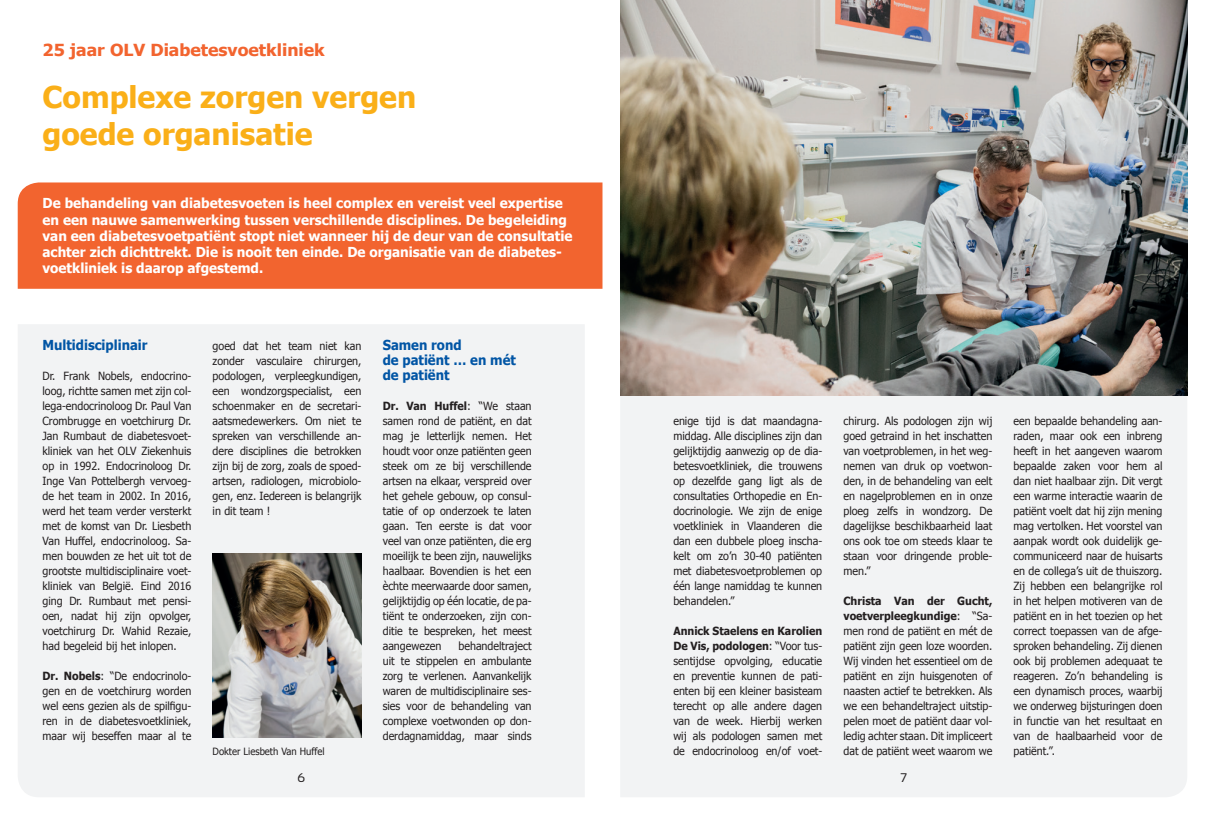
<style>
.page{position:relative;width:1205px;height:815px;background:#fff}
.page>*{position:absolute;margin:0;border:0;box-sizing:border-box;transform-origin:0 0}
.t1{font:700 30px/37.5px "Tahoma";color:#faaf18}
.t2{font:700 16.62px "Tahoma";color:#f2642f;scale:1.05 1}
.t3{font:700 13.75px/16.2px "Tahoma";color:#fff}
.t4{font:700 13.75px/15px "Tahoma";color:#0155a5;scale:.95 1}
.t5{font:12.5px "Sansation";color:#231f20}
.t6{font:11.25px/15px "Tahoma";color:#231f20;text-align:justify;scale:.95 1}
.t7{font:10px "Tahoma";color:#231f20;scale:.95 1}
.s1{font-weight:700}
</style>
<div class="page">
<div style="left:620px;top:395px;width:567px;height:402px;background:#f2f3f4"></div>
<div style="left:18px;top:324px;width:567px;height:473px;background:#f2f3f4"></div>
<div style="left:18px;top:182px;width:584px;height:107px;background:#f2642f"></div>
<img style="left:213px;top:553px;width:148px;height:184px">
<img style="left:620px;top:0;width:567px;height:395px">
<h2 class="t2" style="left:43px;top:38px;width:270px">25 jaar OLV Diabetesvoetkliniek</h2>
<h1 class="t1" style="left:43px;top:76px;width:375px">Complexe zorgen vergen goede organisatie</h1>
<p class="t3" style="left:43px;top:194px;width:531px">De behandeling van diabetesvoeten is heel complex en vereist veel expertise en een nauwe samenwerking tussen verschillende disciplines. De begeleiding van een diabetesvoetpatiënt stopt niet wanneer hij de deur van de consultatie achter zich dichttrekt. Die is nooit ten einde. De organisatie van de diabetes&shy;voetkliniek is daarop afgestemd.</p>
<p class="t4" style="left:43px;top:337px;width:112px">Multidisciplinair</p>
<p class="t6" style="left:43px;top:368px;width:158px">Dr. Frank Nobels, endocrino&shy;loog, richtte samen met zijn col&shy;lega-endocrinoloog Dr. Paul Van Crombrugge en voetchirurg Dr.<br>Jan Rumbaut de diabetesvoet&shy;kliniek van het OLV Ziekenhuis op in 1992. Endocrinoloog Dr.<br>Inge Van Pottelbergh vervoeg&shy;de het team in 2002. In 2016, werd het team verder versterkt met de komst van Dr. Liesbeth Van Huffel, endocrinoloog. Sa&shy;men bouwden ze het uit tot de grootste multidisciplinaire voet&shy;kliniek van België. Eind 2016 ging Dr. Rumbaut met pensi&shy;oen, nadat hij zijn opvolger, voetchirurg Dr. Wahid Rezaie, had begeleid bij het inlopen.</p>
<p class="t6" style="left:43px;top:668px;width:158px"><span class="s1">Dr. Nobels</span>: “De endocrinolo&shy;gen en de voetchirurg worden wel eens gezien als de spilfigu&shy;ren in de diabetesvoetkliniek, maar wij beseffen maar al te</p>
<p class="t6" style="left:213px;top:338px;width:158px">goed dat het team niet kan zonder vasculaire chirurgen, podologen, verpleegkundigen, een wondzorgspecialist, een schoenmaker en de secretari&shy;aatsmedewerkers. Om niet te spreken van verschillende an&shy;dere disciplines die betrokken zijn bij de zorg, zoals de spoed&shy;artsen, radiologen, microbiolo&shy;gen, enz. Iedereen is belangrijk in dit team !</p>
<p class="t4" style="left:383px;top:337px;width:142px">Samen rond<br>de patiënt … en mét de patiënt</p>
<p class="t6" style="left:383px;top:398px;width:158px"><span class="s1">Dr. Van Huffel</span>: “We staan samen rond de patiënt, en dat mag je letterlijk nemen. Het houdt voor onze patiënten geen steek om ze bij verschillende artsen na elkaar, verspreid over het gehele gebouw, op consul&shy;tatie of op onderzoek te laten gaan. Ten eerste is dat voor veel van onze patiënten, die erg moeilijk te been zijn, nauwelijks haalbaar. Bovendien is het een èchte meerwaarde door samen, gelijktijdig op één locatie, de pa&shy;tiënt te onderzoeken, zijn con&shy;ditie te bespreken, het meest aangewezen</p>
<p class="t6" style="left:843px;top:413px;width:158px">chirurg. Als podologen zijn wij goed getraind in het inschatten van voetproblemen, in het weg&shy;nemen van druk op voetwon&shy;den, in de behandeling van eelt en nagelproblemen en in onze ploeg zelfs in wondzorg. De dagelijkse beschikbaarheid laat ons ook toe om steeds klaar te staan voor dringende proble&shy;men.”</p>
<p class="t6" style="left:843px;top:593px;width:158px"><span class="s1">Christa Van der Gucht, voetverpleegkundige</span>: “Sa&shy;men rond de patiënt en mét de patiënt zijn geen loze woorden.<br>Wij vinden het essentieel om de patiënt en zijn huisgenoten of naasten actief te betrekken. Als we een behandeltraject uitstip&shy;pelen moet de patiënt daar vol&shy;ledig achter staan. Dit impliceert dat de patiënt weet waarom we</p>
<p class="t6" style="left:673px;top:413px;width:158px">enige tijd is dat maandagna&shy;middag. Alle disciplines zijn dan gelijktijdig aanwezig op de dia&shy;betesvoetkliniek, die trouwens op dezelfde gang ligt als de consultaties Orthopedie en En&shy;docrinologie. We zijn de enige voetkliniek in Vlaanderen die dan een dubbele ploeg inscha&shy;kelt om zo’n 30-40 patiënten met diabetesvoetproblemen op één lange namiddag te kunnen behandelen.”</p>
<p class="t6" style="left:673px;top:623px;width:158px"><span class="s1">Annick Staelens en Karolien De Vis, podologen</span>: “Voor tus&shy;sentijdse opvolging, educatie en preventie kunnen de pati&shy;ënten bij een kleiner basisteam terecht op alle andere dagen van de week. Hierbij werken wij als podologen samen met de endocrinoloog en/of voet-</p>
<p class="t6" style="left:383px;top:638px;width:158px;text-indent:76px">behandeltraject uit te stippelen en ambulante zorg te verlenen. Aanvankelijk waren de multidisciplinaire ses&shy;sies voor de behandeling van complexe voetwonden op don&shy;derdagnamiddag, maar sinds</p>
<p class="t7" style="left:213px;top:745px;width:119px">Dokter Liesbeth Van Huffel</p>
<p class="t5" style="left:297px;top:770px;width:9px">6</p>
<p class="t5" style="left:900px;top:770px;width:8px">7</p>
<p class="t6" style="left:1013px;top:413px;width:158px">een bepaalde behandeling aan&shy;raden, maar ook een inbreng heeft in het aangeven waarom bepaalde zaken voor hem al dan niet haalbaar zijn. Dit vergt een warme interactie waarin de patiënt voelt dat hij zijn mening mag vertolken. Het voorstel van aanpak wordt ook duidelijk ge&shy;communiceerd naar de huisarts en de collega’s uit de thuiszorg.<br>Zij hebben een belangrijke rol in het helpen motiveren van de patiënt en in het toezien op het correct toepassen van de afge&shy;sproken behandeling. Zij dienen ook bij problemen adequaat te reageren. Zo’n behandeling is een dynamisch proces, waarbij we onderweg bijsturingen doen in functie van het resultaat en van de haalbaarheid voor de patiënt.”.</p>
</div>
